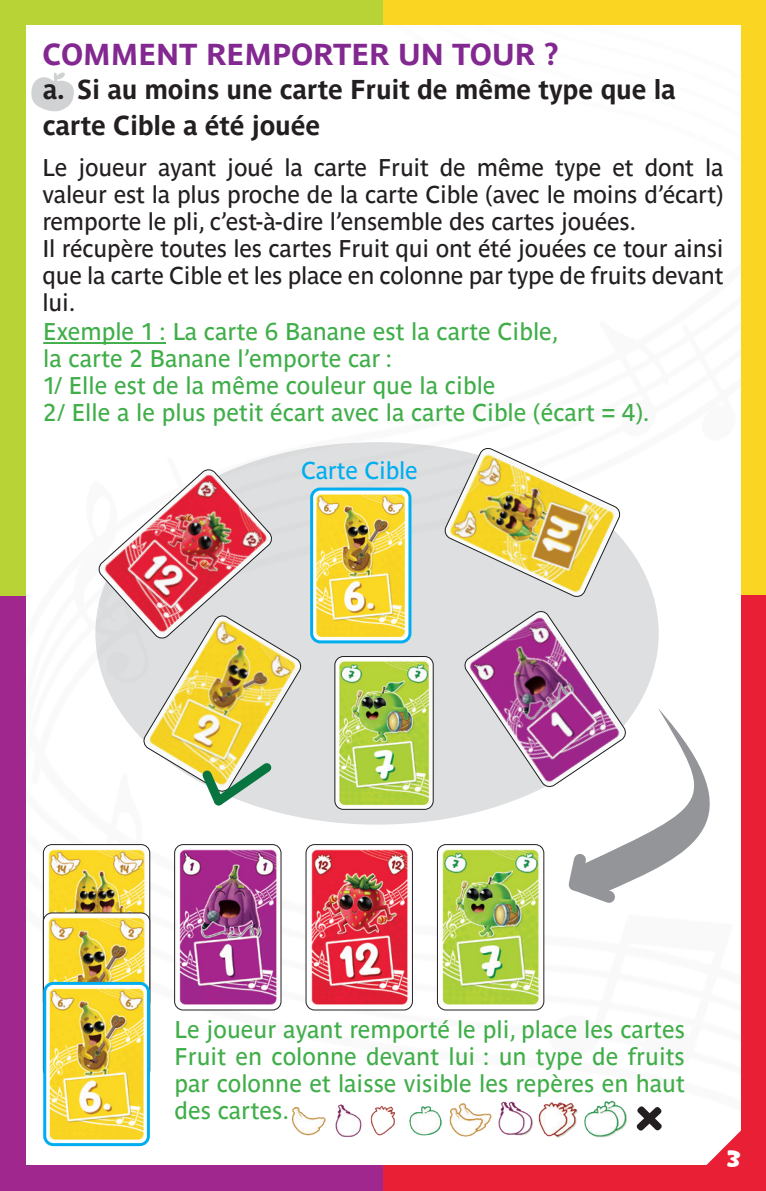
<style>
.page{position:relative;width:766px;height:1191px;background:#fff}
.page>*{position:absolute;margin:0;border:0;box-sizing:border-box;transform-origin:0 0}
.t1{font:700 30px "Parisine Std";color:#822890}
.t2{font:700 27px/36px "Parisine Std";letter-spacing:-.01em;color:#231f20}
.t3{font:24px/27px "Parisine Std";color:#40ae49}
.t4{font:24px/27px "Parisine Std";letter-spacing:-.01em;color:#231f20}
.t5{font:24px "Parisine Std";letter-spacing:-.01em;color:#00aeef}
.t6{font:21px "Marvin Round";color:#fff}
</style>
<div class="page">
<div style="left:383px;top:0;width:382px;height:595px;background:#fad622"></div>
<div style="left:0;top:595px;width:383px;height:596px;background:#9f278d"></div>
<div style="left:0;top:0;width:383px;height:595px;background:#b7d336"></div>
<div style="left:383px;top:595px;width:382px;height:596px;background:#e91f36"></div>
<div style="left:26px;top:25px;width:714px;height:1140px;background:#fff"></div>
<svg style="left:703px;top:1130px;width:38px;height:35px"></svg>
<svg style="left:30px;top:72px;width:45px;height:40px;background:#e0e1e2"></svg>
<div style="left:95px;top:442px;width:563px;height:382px;background:#dedfe0;border-radius:50%"></div>
<img style="left:43px;top:844px;width:107px;height:69px">
<div style="left:43px;top:844px;width:107px;height:166px;border:1px solid #231f20;border-radius:9px"></div>
<img style="left:43px;top:913px;width:107px;height:70px">
<div style="left:43px;top:912px;width:107px;height:166px;border:1px solid #231f20;border-radius:9px"></div>
<img style="left:174px;top:844px;width:107px;height:166px">
<div style="left:174px;top:844px;width:107px;height:166px;border:1px solid #231f20;border-radius:9px"></div>
<img style="left:306px;top:844px;width:106px;height:166px">
<div style="left:306px;top:844px;width:106px;height:166px;border:1px solid #231f20;border-radius:9px"></div>
<img style="left:45px;top:983px;width:103px;height:159px">
<div style="left:43px;top:982px;width:107px;height:164px;border:3px solid #00aeef;border-radius:9px"></div>
<img style="left:437px;top:844px;width:106px;height:166px">
<div style="left:437px;top:844px;width:107px;height:166px;border:1px solid #231f20;border-radius:9px"></div>
<img style="left:444px;top:447px;width:177px;height:150px">
<img style="left:314px;top:491px;width:96px;height:151px">
<div style="left:310px;top:487px;width:101px;height:156px;border:3px solid #00aeef;border-radius:9px"></div>
<img style="left:335px;top:656px;width:98px;height:153px">
<div style="left:334px;top:656px;width:99px;height:153px;border:1px solid #231f20;border-radius:9px"></div>
<hr style="left:43px;top:342px;width:123px;height:2px;background:#40ae49">
<svg style="left:98px;top:469px;width:204px;height:344px"></svg>
<svg style="left:463px;top:610px;width:278px;height:302px"></svg>
<img style="left:290px;top:1101px;width:61px;height:38px">
<img style="left:443px;top:1095px;width:48px;height:55px">
<img style="left:491px;top:1095px;width:40px;height:55px">
<img style="left:531px;top:1095px;width:55px;height:55px">
<img style="left:351px;top:1101px;width:63px;height:38px">
<img style="left:578px;top:1094px;width:55px;height:55px">
<img style="left:403px;top:1101px;width:45px;height:37px">
<svg style="left:636px;top:1106px;width:25px;height:24px"></svg>
<p class="t1" style="left:43px;top:37px;width:517px">COMMENT REMPORTER UN TOUR ?</p>
<p class="t2" style="left:43px;top:72px;width:634px">a. Si au moins une carte Fruit de même type que la carte Cible a été jouée</p>
<p class="t4" style="left:43px;top:153px;width:682px">Le joueur ayant joué la carte Fruit de même type et dont la valeur est la plus proche de la carte Cible (avec le moins d’écart) remporte le pli, c’est-à-dire l’ensemble des cartes jouées.<br>Il récupère toutes les cartes Fruit qui ont été jouées ce tour ainsi que la carte Cible et les place en colonne par type de fruits devant lui.</p>
<p class="t3" style="left:43px;top:318px;width:607px">Exemple 1 : La carte 6 Banane est la carte Cible,<br>la carte 2 Banane l’emporte car :<br>1/ Elle est de la même couleur que la cible<br>2/ Elle a le plus petit écart avec la carte Cible (écart = 4).</p>
<p class="t5" style="left:301px;top:456px;width:118px">Carte Cible</p>
<p class="t3" style="left:174px;top:1015px;width:512px;text-align:justify">Le joueur ayant remporté le pli, place les cartes Fruit en colonne devant lui : un type de fruits par colonne et laisse visible les repères en haut des cartes.</p>
<p class="t6" style="left:726px;top:1146px;width:16px">3</p>
</div>
